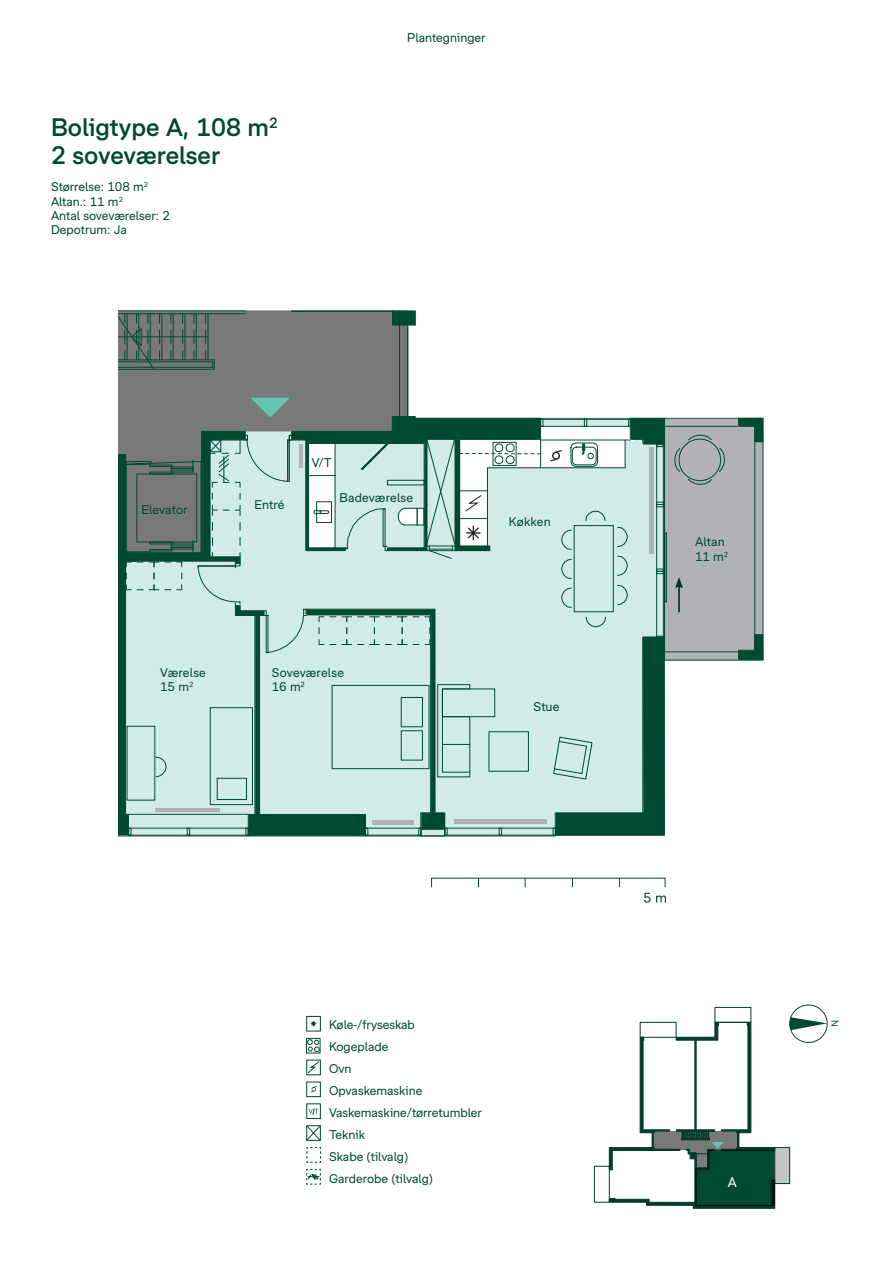
<style>
.page{position:relative;width:893px;height:1263px;background:#fff}
.page>*{position:absolute;margin:0;border:0;box-sizing:border-box;transform-origin:0 0}
.t1{font:500 24px/28.8px "Bonava Sans";color:#004a32}
.t2{font:13.2px "Bonava Sans";color:#fff}
.t3{font:12px/21.9px "Bonava Sans";color:#004a32}
.t4{font:9px "Bonava Sans";color:#004a32}
</style>
<div class="page">
<div style="left:774px;top:1147px;width:15px;height:36px;background:#c4c5c5"></div>
<svg style="left:791px;top:1017px;width:36px;height:13px"></svg>
<div style="left:789px;top:1005px;width:38px;height:38px;border:1px solid #004a32;border-radius:50%"></div>
<div style="left:775px;top:1147px;width:15px;height:36px;border:1px solid #013b2d"></div>
<div style="left:715px;top:1007px;width:36px;height:15px;border:1px solid #013b2d"></div>
<div style="left:594px;top:1166px;width:15px;height:36px;border:1px solid #013b2d"></div>
<svg style="left:609px;top:1022px;width:166px;height:186px"></svg>
<svg style="left:310px;top:1021px;width:7px;height:6px"></svg>
<svg style="left:308px;top:1127px;width:11px;height:12px"></svg>
<div style="left:306px;top:1125px;width:15px;height:16px;border:1px solid #004a32"></div>
<svg style="left:308px;top:1040px;width:10px;height:11px"></svg>
<div style="left:306px;top:1016px;width:15px;height:15px;border:1px solid #004a32"></div>
<svg style="left:306px;top:1059px;width:15px;height:60px"></svg>
<svg style="left:306px;top:1169px;width:15px;height:16px"></svg>
<div style="left:306px;top:1038px;width:14px;height:15px;border:1px solid #004a32"></div>
<svg style="left:306px;top:1147px;width:15px;height:16px"></svg>
<svg style="left:644px;top:893px;width:22px;height:10px"></svg>
<svg style="left:763px;top:634px;width:1px;height:25px"></svg>
<svg style="left:763px;top:417px;width:1px;height:25px"></svg>
<svg style="left:118px;top:417px;width:645px;height:419px;fill:#b0b2b5"></svg>
<svg style="left:118px;top:310px;width:549px;height:525px;background:#aec7c1"></svg>
<hr style="left:678px;top:585px;width:2px;height:27px;background:#004a32">
<svg style="left:675px;top:577px;width:8px;height:11px"></svg>
<h1 class="t1" style="left:51px;top:112px;width:228px">Boligtype A, 108 m<sup>2<br></sup>2 soveværelser</h1>
<p class="t3" style="left:51px;top:179px;width:120px;line-height:14.4px">Størrelse: 108 m<sup>2<br></sup>Altan.: 11 m<sup>2<br></sup>Antal soveværelser: 2<br>Depotrum: Ja</p>
<p class="t3" style="left:407px;top:27px;width:80px">Plantegninger</p>
<p class="t3" style="left:142px;top:498px;width:48px">Elevator</p>
<p class="t3" style="left:255px;top:493px;width:31px">Entré</p>
<p class="t3" style="left:312px;top:451px;width:21px">V/T</p>
<p class="t3" style="left:340px;top:487px;width:75px">Badeværelse</p>
<p class="t3" style="left:160px;top:665px;width:47px;line-height:14.4px">Værelse<br>15 m<sup>2</sup></p>
<p class="t3" style="left:272px;top:665px;width:74px;line-height:14.4px">Soveværelse<br>16 m<sup>2</sup></p>
<p class="t3" style="left:509px;top:510px;width:44px">Køkken</p>
<p class="t3" style="left:533px;top:695px;width:28px">Stue</p>
<p class="t3" style="left:329px;top:1013px;width:154px">Køle-/fryseskab<br>Kogeplade<br>Ovn<br>Opvaskemaskine<br>Vaskemaskine/tørretumbler<br>Teknik<br>Skabe (tilvalg)<br>Garderobe (tilvalg)</p>
<p class="t3" style="left:695px;top:534px;width:35px;line-height:14.4px">Altan<br>11 m<sup>2</sup></p>
<p class="t2" style="left:728px;top:1174px;width:11px">A</p>
<p class="t4" style="left:840px;top:1020px;width:8px;rotate:90deg">N</p>
</div>
